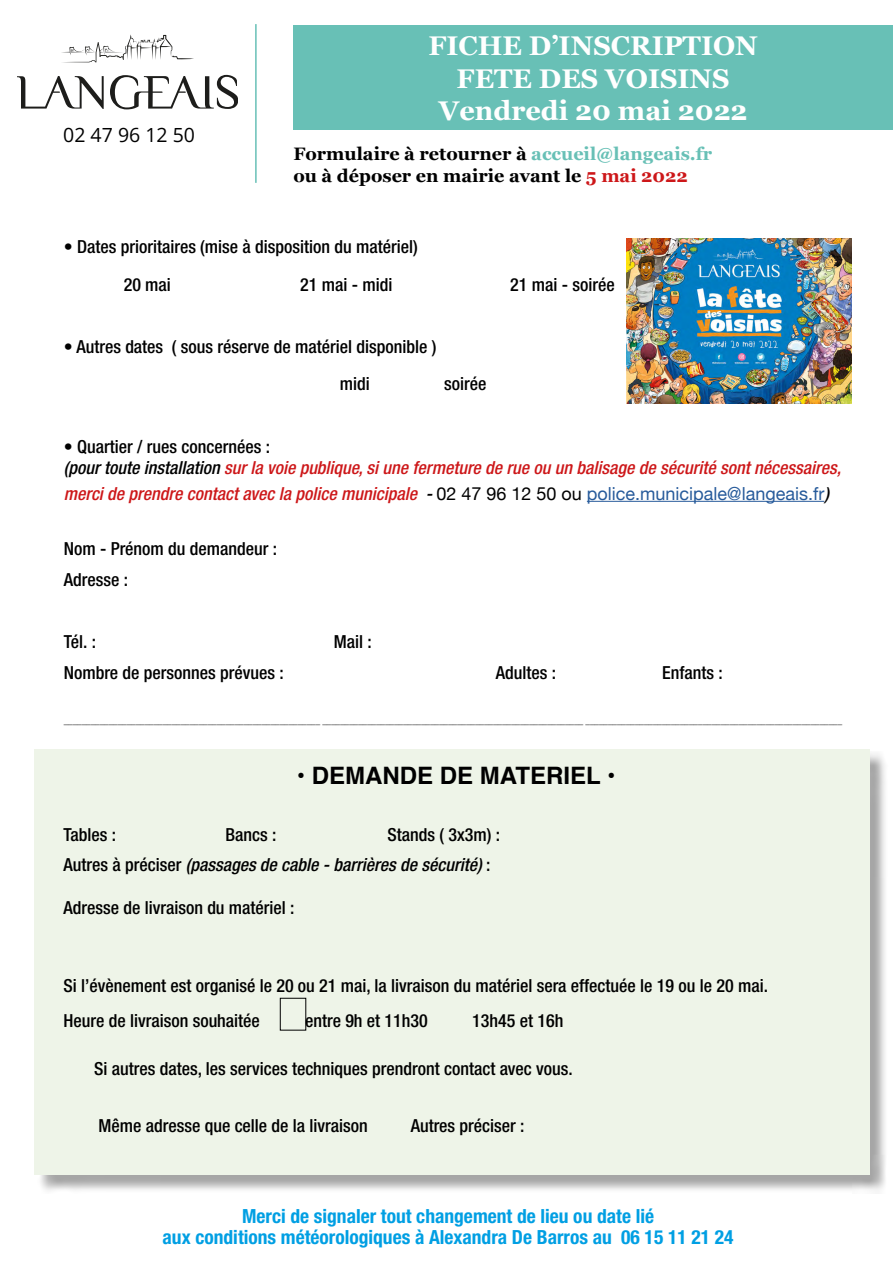
<style>
.page{position:relative;width:893px;height:1263px;background:#fff}
.page>*{position:absolute;margin:0;border:0;box-sizing:border-box;transform-origin:0 0}
.t1{font:700 27px/32.4px "Georgia";color:#fff;text-align:center}
.t2{font:700 24px "Helvetica";color:#000}
.t3{font:700 condensed 19.5px/21px "Helvetica Neue LT Pro";color:#009fe3;text-align:center}
.t4{font:19.5px "Open Sans";color:#000}
.t5{font:500 condensed 18px/30.8px "Helvetica Neue LT Pro";color:#000}
.t6{font:italic 500 condensed 18px/21.6px "Helvetica Neue LT Pro";color:#cd1719}
.t7{font:700 18px/21.6px "Georgia";color:#000}
.t8{font:italic 500 condensed 18px/30.8px "Helvetica Neue LT Pro";color:#000}
.t9{font:500 condensed 9px "Helvetica Neue LT Pro";color:#000}
.s1{color:#68c0b6}
.s2{color:#cd1719}
.s3{font-style:normal;color:#000}
.s4{color:#000}
.s5{font-family:"Helvetica Neue";font-weight:400;font-style:normal;font-stretch:normal;color:#000}
.s6{font-family:"Helvetica Neue";font-weight:400;font-style:normal;font-stretch:normal;color:#275b9b}
.s7{font-style:normal}
</style>
<div class="page">
<div style="left:37px;top:751px;width:851px;height:443px;background:#000;opacity:.35"></div>
<div style="left:35px;top:749px;width:835px;height:426px;background:#eef4e8"></div>
<hr style="left:587px;top:501px;width:237px;height:1px;background:#275b9b">
<div style="left:280px;top:998px;width:26px;height:32px;border:1px solid #000"></div>
<div style="left:293px;top:26px;width:600px;height:104px;background:#68c0b6"></div>
<svg style="left:17px;top:76px;width:87px;height:33px"></svg>
<svg style="left:110px;top:75px;width:128px;height:34px"></svg>
<svg style="left:61px;top:34px;width:133px;height:28px"></svg>
<hr style="left:255px;top:24px;width:2px;height:159px;background:#68c0b6">
<img style="left:626px;top:238px;width:225px;height:165px">
<p class="t4" style="left:63px;top:122px;width:133px">02 47 96 12 50</p>
<h1 class="t1" style="left:428px;top:30px;width:331px">FICHE D’INSCRIPTION<br>FETE DES VOISINS<br>Vendredi 20 mai 2022</h1>
<p class="t7" style="left:293px;top:143px;width:420px">Formulaire à retourner à <span class="s1">accueil@langeais.fr </span>ou à déposer en mairie avant le <span class="s2">5 mai 2022</span></p>
<p class="t5" style="left:64px;top:231px;width:356px">• Dates prioritaires (mise à disposition du matériel)</p>
<p class="t5" style="left:124px;top:269px;width:49px">20 mai</p>
<p class="t5" style="left:300px;top:269px;width:94px">21 mai - midi</p>
<p class="t5" style="left:510px;top:269px;width:106px">21 mai - soirée</p>
<p class="t5" style="left:340px;top:329px;width:98px;line-height:36.5px;text-indent:-276px">• Autres dates ( sous réserve de matériel disponible ) midi</p>
<p class="t5" style="left:444px;top:368px;width:44px">soirée</p>
<p class="t6" style="left:64px;top:435px;width:779px"><span class="s3">• Quartier / rues concernées :<br></span><span class="s4">(pour toute installation</span> sur la voie publique, si une fermeture de rue ou un balisage de sécurité sont nécessaires,</p>
<p class="t6" style="left:64px;top:482px;width:767px">merci de prendre contact avec la police municipale <span class="s4">-</span> <span class="s5">02 47 96 12 50 ou</span> <span class="s6">police.municipale@langeais.fr</span><span class="s4">)</span></p>
<p class="t5" style="left:64px;top:533px;width:215px">Nom - Prénom du demandeur :<br>Adresse :</p>
<p class="t5" style="left:64px;top:626px;width:34px">Tél. :</p>
<p class="t5" style="left:334px;top:626px;width:39px">Mail :</p>
<p class="t5" style="left:64px;top:657px;width:221px">Nombre de personnes prévues :</p>
<p class="t5" style="left:496px;top:657px;width:62px">Adultes :</p>
<p class="t5" style="left:662px;top:657px;width:62px">Enfants :</p>
<p class="t9" style="left:64px;top:715px;width:780px">_________________________________________________________ __________________________________________________________ _________________________________________________________</p>
<h2 class="t2" style="left:297px;top:756px;width:320px">• DEMANDE DE MATERIEL •</h2>
<p class="t8" style="left:64px;top:819px;width:438px;text-indent:324px"><span class="s7">Stands ( 3x3m) :<br>Autres à préciser</span> (passages de cable - barrières de sécurité) <span class="s7">:</span></p>
<p class="t5" style="left:64px;top:892px;width:232px">Adresse de livraison du matériel :</p>
<p class="t5" style="left:64px;top:819px;width:54px">Tables :</p>
<p class="t5" style="left:226px;top:819px;width:52px">Bancs :</p>
<p class="t5" style="left:64px;top:968px;width:706px;line-height:35.1px">Si l’évènement est organisé le 20 ou 21 mai, la livraison du matériel sera effectuée le 19 ou le 20 mai.<br>Heure de livraison souhaitée</p>
<p class="t5" style="left:305px;top:1005px;width:124px">entre 9h et 11h30</p>
<p class="t5" style="left:472px;top:1005px;width:93px">13h45 et 16h</p>
<p class="t5" style="left:94px;top:1053px;width:480px">Si autres dates, les services techniques prendront contact avec vous.</p>
<p class="t5" style="left:98px;top:1110px;width:271px">Même adresse que celle de la livraison</p>
<p class="t5" style="left:411px;top:1110px;width:115px">Autres préciser :</p>
<p class="t3" style="left:163px;top:1206px;width:572px">Merci de signaler tout changement de lieu ou date lié<br>aux conditions météorologiques à Alexandra De Barros au 06 15 11 21 24</p>
</div>
